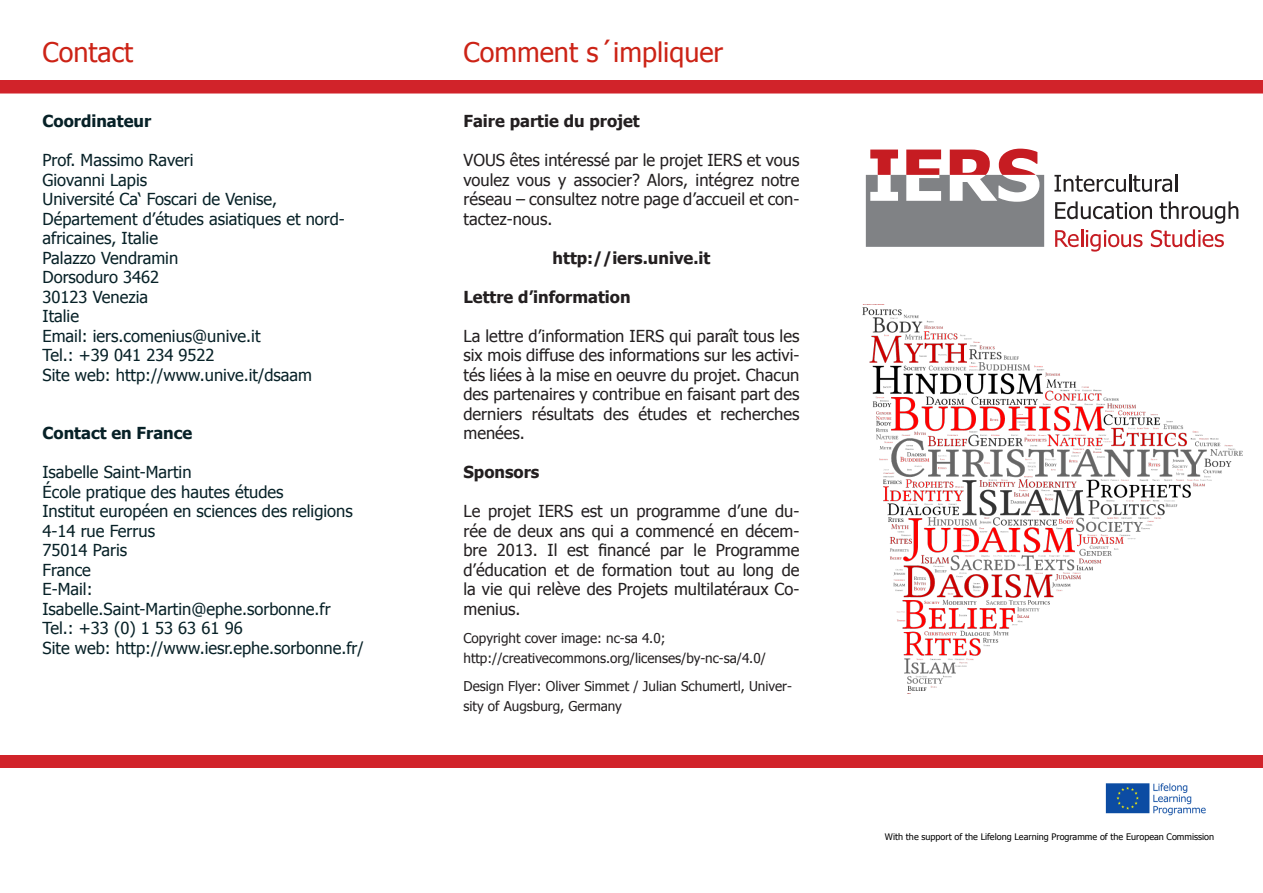
<style>
.page{position:relative;width:1263px;height:893px;background:#fff}
.page>*{position:absolute;margin:0;border:0;box-sizing:border-box;transform-origin:0 0}
.t1{font:27px "Tahoma";color:#cc2316}
.t2{font:16.5px/19.5px "Tahoma";color:#231f20;text-align:justify}
.Fließtext{font:16.5px "Tahoma";color:#072127}
.t3{font:700 16.5px "Tahoma";color:#231f20}
.Fließtext-2{font:700 16.5px "Tahoma";color:#072127}
.t4{font:13.5px/19.5px "Tahoma";color:#231f20}
.t5{font:9px "Tahoma";color:#000}
</style>
<div class="page">
<svg style="left:1054px;top:174px;width:123px;height:18px"></svg>
<svg style="left:1055px;top:201px;width:183px;height:51px"></svg>
<svg style="left:866px;top:149px;width:178px;height:98px"></svg>
<svg style="left:0;top:80px;width:1263px;height:14px;background:#d22a31"></svg>
<div style="left:0;top:755px;width:1263px;height:12px;background:#d1232a"></div>
<img style="left:1105px;top:783px;width:101px;height:33px">
<img style="left:862px;top:304px;width:381px;height:390px">
<p class="t1" style="left:43px;top:34px;width:92px">Contact</p>
<p class="t1" style="left:463px;top:34px;width:261px">Comment s´impliquer</p>
<p class="Fließtext-2" style="left:43px;top:110px;width:110px">Coordinateur</p>
<p class="Fließtext" style="left:43px;top:149px;width:153px">Prof. Massimo Raveri</p>
<p class="Fließtext" style="left:43px;top:169px;width:106px">Giovanni Lapis</p>
<p class="Fließtext" style="left:43px;top:188px;width:236px">Université Ca‘ Foscari de Venise,</p>
<p class="Fließtext" style="left:43px;top:208px;width:304px">Département d’études asiatiques et nord-</p>
<p class="Fließtext" style="left:43px;top:227px;width:117px">africaines, Italie</p>
<p class="Fließtext" style="left:43px;top:247px;width:137px">Palazzo Vendramin</p>
<p class="Fließtext" style="left:43px;top:266px;width:118px">Dorsoduro 3462</p>
<p class="Fließtext" style="left:43px;top:286px;width:107px">30123 Venezia</p>
<p class="Fließtext" style="left:43px;top:305px;width:38px">Italie</p>
<p class="Fließtext" style="left:43px;top:325px;width:219px">Email: iers.comenius@unive.it</p>
<p class="Fließtext" style="left:43px;top:344px;width:174px">Tel.: +39 041 234 9522</p>
<p class="Fließtext" style="left:43px;top:364px;width:271px">Site web: http://www.unive.it/dsaam</p>
<p class="Fließtext-2" style="left:43px;top:422px;width:151px">Contact en France</p>
<p class="Fließtext" style="left:43px;top:461px;width:151px">Isabelle Saint-Martin</p>
<p class="Fließtext" style="left:43px;top:481px;width:243px">École pratique des hautes études</p>
<p class="Fließtext" style="left:43px;top:500px;width:312px">Institut européen en sciences des religions</p>
<p class="Fließtext" style="left:43px;top:520px;width:114px">4-14 rue Ferrus</p>
<p class="Fließtext" style="left:43px;top:539px;width:86px">75014 Paris</p>
<p class="Fließtext" style="left:43px;top:559px;width:50px">France</p>
<p class="Fließtext" style="left:43px;top:578px;width:52px">E-Mail:</p>
<p class="Fließtext" style="left:43px;top:598px;width:290px">Isabelle.Saint-Martin@ephe.sorbonne.fr</p>
<p class="Fließtext" style="left:43px;top:617px;width:202px">Tel.: +33 (0) 1 53 63 61 96</p>
<p class="Fließtext" style="left:43px;top:637px;width:323px">Site web: http://www.iesr.ephe.sorbonne.fr/</p>
<p class="t3" style="left:463px;top:110px;width:178px">Faire partie du projet</p>
<p class="t2" style="left:463px;top:150px;width:337px">VOUS êtes intéressé par le projet IERS et vous voulez vous y associer? Alors, intégrez notre réseau – consultez notre page d’accueil et con&shy;tactez-nous.</p>
<p class="t3" style="left:553px;top:246px;width:159px">http://iers.unive.it</p>
<p class="t3" style="left:463px;top:285px;width:169px">Lettre d’information</p>
<p class="t2" style="left:463px;top:325px;width:337px">La lettre d’information IERS qui paraît tous les six mois diffuse des informations sur les activi&shy;tés liées à la mise en oeuvre du projet. Chacun des partenaires y contribue en faisant part des derniers résultats des études et recherches menées.</p>
<p class="t3" style="left:463px;top:461px;width:77px">Sponsors</p>
<p class="t2" style="left:463px;top:501px;width:337px">Le projet IERS est un programme d’une du&shy;rée de deux ans qui a commencé en décem&shy;bre 2013. Il est financé par le Programme d’éducation et de formation tout au long de la vie qui relève des Projets multilatéraux Co&shy;menius.</p>
<p class="t4" style="left:463px;top:628px;width:203px">Copyright cover image: nc-sa 4.0;</p>
<p class="t4" style="left:463px;top:648px;width:304px">http://creativecommons.org/licenses/by-nc-sa/4.0/</p>
<p class="t4" style="left:463px;top:676px;width:330px">Design Flyer: Oliver Simmet / Julian Schumertl, Univer&shy;sity of Augsburg, Germany</p>
<p class="t5" style="left:885px;top:831px;width:331px">With the support of the Lifelong Learning Programme of the European Commission</p>
</div>
